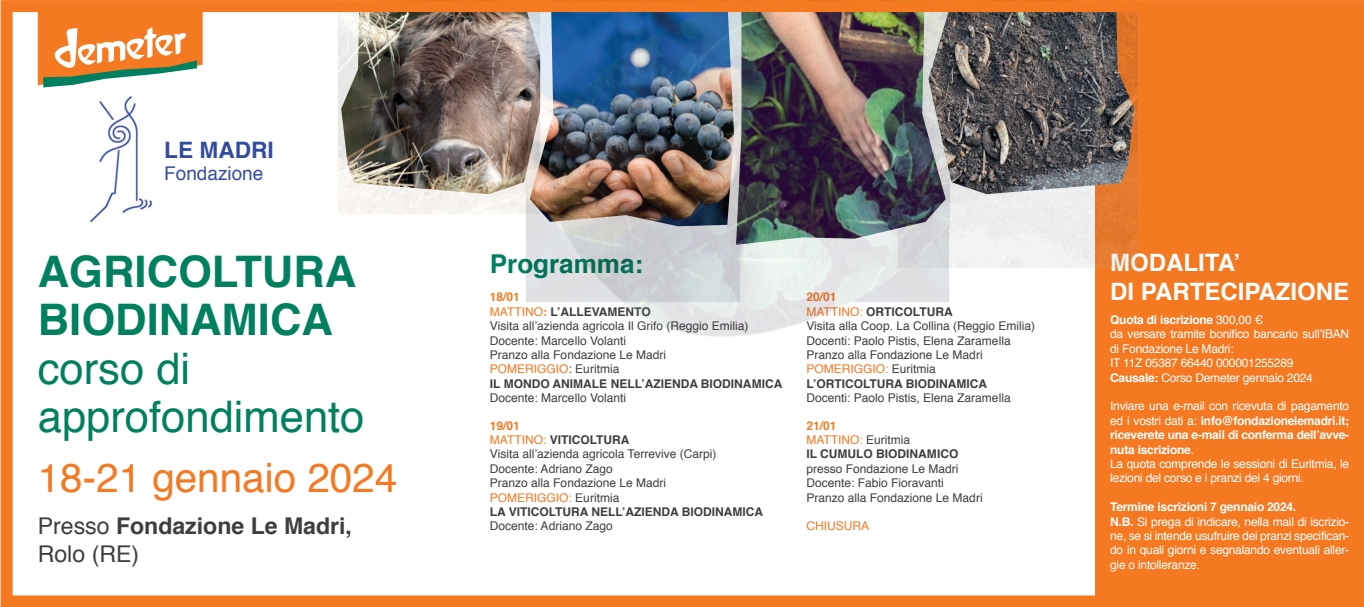
<style>
.page{position:relative;width:1364px;height:607px;background:#fff}
.page>*{position:absolute;margin:0;border:0;box-sizing:border-box;transform-origin:0 0}
.t1{font:700 43.5px/48.2px "Helvetica";color:#00805f}
.t2{font:43.5px/48.2px "Helvetica";color:#00805f}
.t3{font:40.4px "Helvetica";color:#f47921}
.t4{font:700 26px "Helvetica";color:#00805f}
.t5{font:700 24px/28.8px "Helvetica";color:#fff}
.t6{font:700 23.1px/27.7px "Helvetica";color:#3e3e3f}
.t7{font:700 22.7px "Helvetica";color:#344c9e}
.t8{font:18.9px "Helvetica";color:#344c9e}
.t9{font:12px/14.4px "Helvetica";color:#3e3e3f}
.t10{font:12px/14.4px "Helvetica";letter-spacing:-.02em;color:#fff}
.t11{font:700 12px/14.4px "Helvetica";color:#3e3e3f}
.t12{font:12px "Helvetica";color:#f47921}
.s1{font-weight:400}
.s2{font-weight:700;color:#f47921}
.s3{color:#f47921}
.s4{font-weight:700}
.s5{font-weight:400;color:#f47921}
</style>
<div class="page">
<img style="left:1px;top:0;width:1362px;height:607px">
<h3 class="t7" style="left:164px;top:131px;width:111px">LE MADRI</h3>
<h3 class="t8" style="left:164px;top:159px;width:100px">Fondazione</h3>
<h1 class="t1" style="left:38px;top:248px;width:320px">AGRICOLTURA<br>BIODINAMICA</h1>
<h1 class="t2" style="left:38px;top:346px;width:328px">corso di approfondimento</h1>
<h2 class="t3" style="left:38px;top:447px;width:361px">18-21 gennaio 2024</h2>
<h3 class="t6" style="left:38px;top:512px;width:316px"><span class="s1">Presso</span> Fondazione Le Madri,<br><span class="s1">Rolo (RE)</span></h3>
<h3 class="t4" style="left:490px;top:243px;width:155px">Programma:</h3>
<p class="t9" style="left:490px;top:290px;width:294px"><span class="s2">18/01<br></span><span class="s3">MATTINO</span><span class="s2">:</span> <span class="s4">L’ALLEVAMENTO<br></span>Visita all’azienda agricola Il Grifo (Reggio Emilia)<br>Docente: Marcello Volanti<br>Pranzo alla Fondazione Le Madri<br><span class="s3">POMERIGGIO</span>: Euritmia<br><span class="s4">IL MONDO ANIMALE NELL’AZIENDA BIODINAMICA</span></p>
<p class="t9" style="left:490px;top:391px;width:138px">Docente: Marcello Volanti</p>
<p class="t9" style="left:490px;top:419px;width:275px"><span class="s2">19/01<br></span><span class="s3">MATTINO:</span> <span class="s4">VITICOLTURA<br></span>Visita all’azienda agricola Terrevive (Carpi)<br>Docente: Adriano Zago<br>Pranzo alla Fondazione Le Madri<br><span class="s3">POMERIGGIO:</span> Euritmia<br><span class="s4">LA VITICOLTURA NELL’AZIENDA BIODINAMICA</span></p>
<p class="t9" style="left:490px;top:519px;width:124px">Docente: Adriano Zago</p>
<p class="t9" style="left:806px;top:290px;width:230px"><span class="s2">20/01<br></span><span class="s3">MATTINO:</span> <span class="s4">ORTICOLTURA<br></span>Visita alla Coop. La Collina (Reggio Emilia)<br>Docenti: Paolo Pistis, Elena Zaramella<br>Pranzo alla Fondazione Le Madri<br><span class="s3">POMERIGGIO:</span> Euritmia<br><span class="s4">L’ORTICOLTURA BIODINAMICA</span></p>
<p class="t9" style="left:806px;top:391px;width:206px">Docenti: Paolo Pistis, Elena Zaramella</p>
<p class="t11" style="left:806px;top:418px;width:153px"><span class="s3">21/01<br></span><span class="s5">MATTINO:</span> <span class="s1">Euritmia<br></span>IL CUMULO BIODINAMICO</p>
<p class="t9" style="left:806px;top:462px;width:178px">presso Fondazione Le Madri<br>Docente: Fabio Fioravanti<br>Pranzo alla Fondazione Le Madri</p>
<p class="t12" style="left:806px;top:517px;width:64px">CHIUSURA</p>
<h3 class="t5" style="left:1109px;top:248px;width:240px">MODALITA’<br>DI PARTECIPAZIONE</h3>
<p class="t10" style="left:1109px;top:313px;width:240px"><span class="s4">Quota di iscrizione</span> 300,00 €<br>da versare tramite bonifico bancario sull’IBAN di Fondazione Le Madri:<br>IT 11Z 05387 66440 000001255289<br><span class="s4">Causale:</span> Corso Demeter gennaio 2024</p>
<p class="t10" style="left:1109px;top:399px;width:240px">Inviare una e-mail con ricevuta di pagamento ed i vostri dati a: <span class="s4">info@fondazionelemadri.it; riceverete una e-mail di conferma dell’avve&shy;nuta iscrizione</span>.<br>La quota comprende le sessioni di Euritmia, le lezioni del corso e i pranzi dei 4 giorni.</p>
<p class="t10" style="left:1109px;top:500px;width:240px"><span class="s4">Termine iscrizioni 7 gennaio 2024.<br>N.B.</span> Si prega di indicare, nella mail di iscrizio&shy;ne, se si intende usufruire dei pranzi specifican&shy;do in quali giorni e segnalando eventuali aller&shy;gie o intolleranze.</p>
</div>
